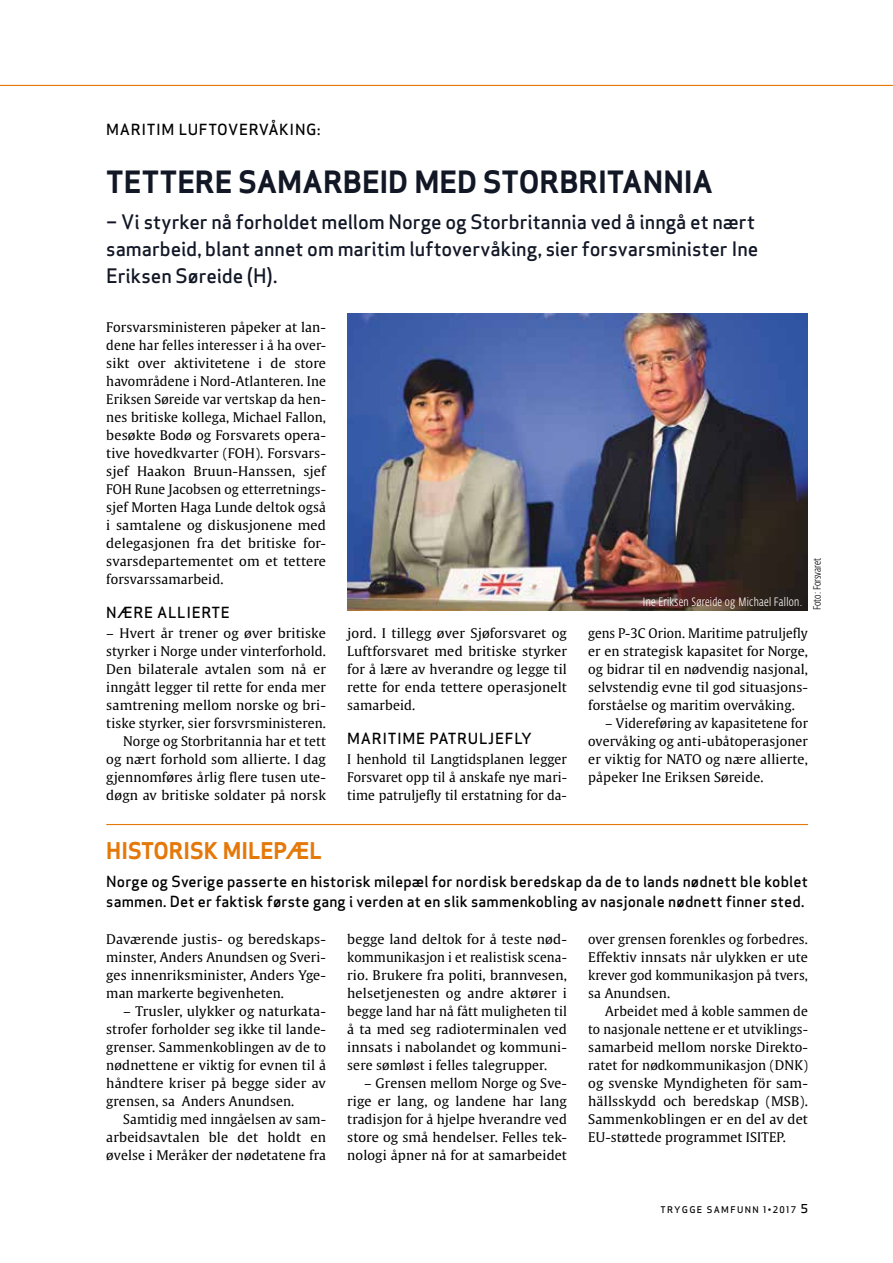
<style>
.page{position:relative;width:893px;height:1263px;background:#fff}
.page>*{position:absolute;margin:0;border:0;box-sizing:border-box;transform-origin:0 0}
.t1{font:30px "Apex Sans Bold T";color:#121726}
.t2{font:22.5px "Apex Sans Bold T";color:#e47809}
.t3{font:19.5px/27px "Apex Sans Medium T";letter-spacing:-.005em;color:#121726}
.t4{font:15px/19.5px "Apex Sans Medium T";letter-spacing:.01em;color:#000}
.t5{font:15px "Apex Sans Medium T";letter-spacing:.04em;color:#000}
.t6{font:13.2px/18px "Gulliver Regular Roman";letter-spacing:.01em;color:#000;text-align:justify}
.t7{font:300 12px "Fedra Sans Cond Alt Std";letter-spacing:.025em;color:#fff}
.t8{font:300 10.5px "Fedra Sans Cond Alt Std";color:#000}
.t9{font:9px "Apex Sans Medium C";letter-spacing:.15em;color:#000}
.s1{font-size:12px}
</style>
<div class="page">
<hr style="left:0;top:85px;width:893px;height:1px;background:#e47809">
<img style="left:347px;top:314px;width:461px;height:296px">
<hr style="left:106px;top:824px;width:702px;height:1px;background:#e47809">
<p class="t5" style="left:106px;top:120px;width:216px">MARITIM LUFTOVERVÅKING:</p>
<h1 class="t1" style="left:106px;top:163px;width:608px">TETTERE SAMARBEID MED STORBRITANNIA</h1>
<h3 class="t3" style="left:106px;top:208px;width:654px">– Vi styrker nå forholdet mellom Norge og Storbritannia ved å inngå et nært samarbeid, blant annet om maritim luftovervåking, sier forsvarsminister Ine<br>Eriksen Søreide (H).</h3>
<p class="t6" style="left:106px;top:318px;width:221px">Forsvarsministeren påpeker at lan&shy;dene har felles interesser i å ha over&shy;sikt over aktivitetene i de store havområdene i Nord-Atlanteren. Ine Eriksen Søreide var vertskap da hen&shy;nes britiske kollega, Michael Fallon, besøkte Bodø og Forsvarets opera&shy;tive hovedkvarter (FOH). Forsvars&shy;sjef Haakon Bruun-Hanssen, sjef FOH Rune Jacobsen og etterretnings&shy;sjef Morten Haga Lunde deltok også i samtalene og diskusjonene med delegasjonen fra det britiske for&shy;svarsdepartementet om et tettere forsvarssamarbeid.</p>
<p class="t5" style="left:106px;top:603px;width:125px">NÆRE ALLIERTE</p>
<p class="t6" style="left:106px;top:624px;width:221px;text-align:right">– Hvert år trener og øver britiske styrker i Norge under vinterforhold.<br>Den bilaterale avtalen som nå er inngått legger til rette for enda mer samtrening mellom norske og bri&shy;tiske styrker, sier forsvrsministeren.<br>Norge og Storbritannia har et tett og nært forhold som allierte. I dag gjennomføres årlig flere tusen ute&shy;døgn av britiske soldater på norsk</p>
<p class="t6" style="left:347px;top:624px;width:221px">jord. I tillegg øver Sjøforsvaret og Luftforsvaret med britiske styrker for å lære av hverandre og legge til rette for enda tettere operasjonelt samarbeid.</p>
<p class="t8" style="left:811px;top:610px;width:54px;rotate:-90deg">Foto: Forsvaret</p>
<p class="t7" style="left:643px;top:595px;width:161px">Ine Eriksen Søreide og Michael Fallon.</p>
<p class="t6" style="left:588px;top:624px;width:221px">gens P-3C Orion. Maritime patruljefly er en strategisk kapasitet for Norge, og bidrar til en nødvendig nasjonal, selvstendig evne til god situasjons&shy;forståelse og maritim overvåking.</p>
<p class="t6" style="left:588px;top:714px;width:221px;text-indent:17px">– Videreføring av kapasitetene for overvåking og anti-ubåtoperasjoner er viktig for NATO og nære allierte, påpeker Ine Eriksen Søreide.</p>
<p class="t5" style="left:347px;top:729px;width:186px">MARITIME PATRULJEFLY</p>
<p class="t6" style="left:347px;top:750px;width:221px">I henhold til Langtidsplanen legger Forsvaret opp til å anskafe nye mari&shy;time patruljefly til erstatning for da-</p>
<h2 class="t2" style="left:106px;top:836px;width:217px">HISTORISK MILEPÆL</h2>
<p class="t4" style="left:106px;top:872px;width:703px">Norge og Sverige passerte en historisk milepæl for nordisk beredskap da de to lands nødnett ble koblet sammen. Det er faktisk første gang i verden at en slik sammenkobling av nasjonale nødnett finner sted.</p>
<p class="t6" style="left:106px;top:930px;width:221px">Daværende justis- og beredskaps&shy;minster, Anders Anundsen og Sveri&shy;ges innenriksminister, Anders Yge&shy;man markerte begivenheten.</p>
<p class="t6" style="left:106px;top:1002px;width:221px;text-indent:17px">– Trusler, ulykker og naturkata&shy;strofer forholder seg ikke til lande&shy;grenser. Sammenkoblingen av de to nødnettene er viktig for evnen til å håndtere kriser på begge sider av grensen, sa Anders Anundsen.</p>
<p class="t6" style="left:106px;top:1110px;width:221px;text-indent:17px">Samtidig med inngåelsen av sam&shy;arbeidsavtalen ble det holdt en øvelse i Meråker der nødetatene fra</p>
<p class="t6" style="left:347px;top:930px;width:221px">begge land deltok for å teste nød&shy;kommunikasjon i et realistisk scena&shy;rio. Brukere fra politi, brannvesen, helsetjenesten og andre aktører i begge land har nå fått muligheten til å ta med seg radioterminalen ved innsats i nabolandet og kommuni&shy;sere sømløst i felles talegrupper.</p>
<p class="t6" style="left:347px;top:1074px;width:221px;text-indent:17px">– Grensen mellom Norge og Sve&shy;rige er lang, og landene har lang tradisjon for å hjelpe hverandre ved store og små hendelser. Felles tek&shy;nologi åpner nå for at samarbeidet</p>
<p class="t6" style="left:588px;top:930px;width:221px">over grensen forenkles og forbedres.<br>Effektiv innsats når ulykken er ute krever god kommunikasjon på tvers, sa Anundsen.</p>
<p class="t6" style="left:588px;top:1002px;width:221px;text-indent:17px">Arbeidet med å koble sammen de to nasjonale nettene er et utviklings&shy;samarbeid mellom norske Direkto&shy;ratet for nødkommunikasjon (DNK) og svenske Myndigheten för sam&shy;hällsskydd och beredskap (MSB).<br>Sammenkoblingen er en del av det EU-støttede programmet ISITEP.</p>
<p class="t9" style="left:660px;top:1204px;width:149px">TRYGGE SAMFUNN 1•2017 <span class="s1">5</span></p>
</div>
